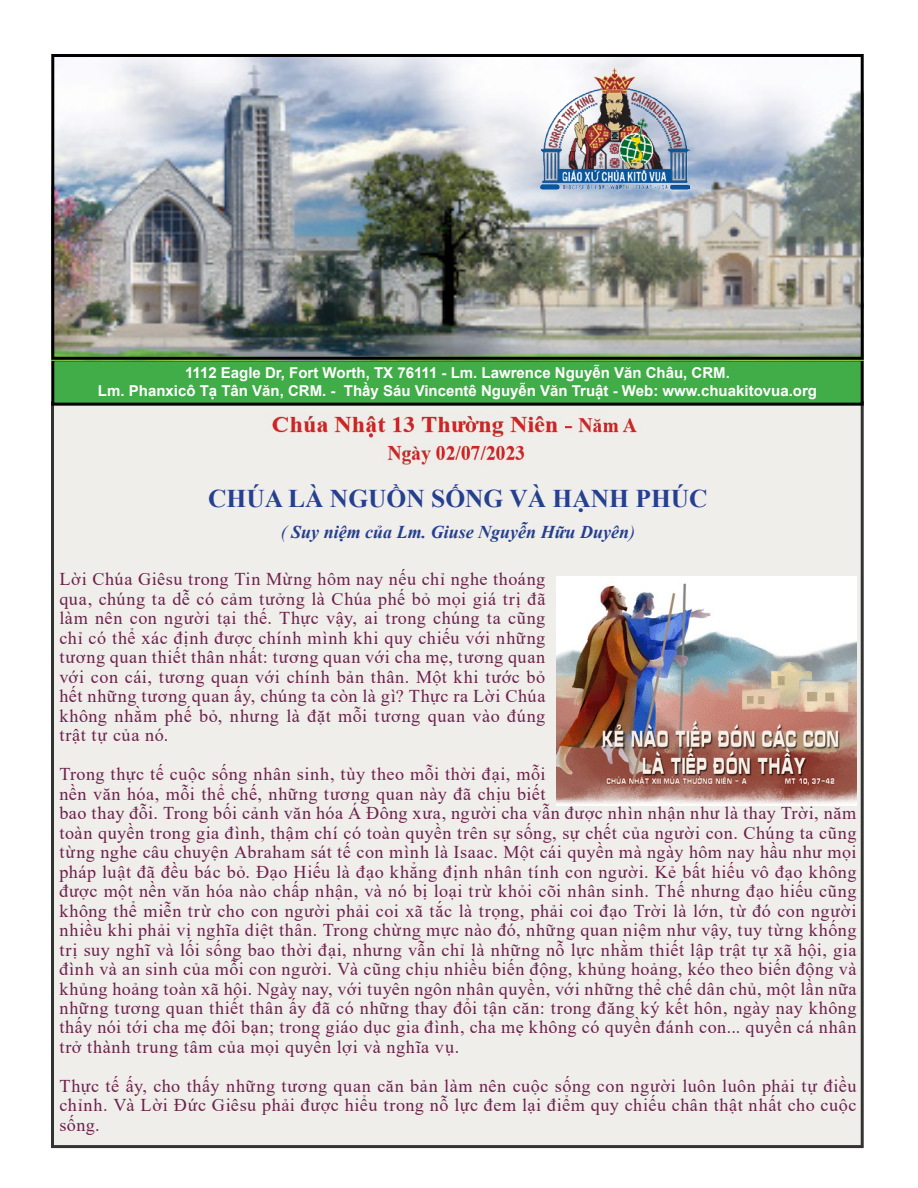
<style>
.page{position:relative;width:918px;height:1188px;background:#fff}
.page>*{position:absolute;margin:0;border:0;box-sizing:border-box;transform-origin:0 0}
.t1{font:700 25.5px "Times New Roman";color:#25408f}
.t2{font:18px/19.5px "Times New Roman";letter-spacing:.03em;color:#6d214b;text-align:justify}
.t3{font:italic 700 18px "Times New Roman";color:#25408f}
.t4{font:700 15px/18px "Arial";color:#fff;text-align:center}
.s1{font-weight:400}
</style>
<div class="page">
<div style="left:52px;top:403px;width:810px;height:744px;background:#efeeeb"></div>
<img style="left:270px;top:412px;width:371px;height:53px">
<div style="left:53px;top:360px;width:809px;height:44px;background:#41ad49"></div>
<div style="left:51px;top:358px;width:813px;height:48px;border:3px solid #000"></div>
<img style="left:51px;top:58px;width:813px;height:303px">
<div style="left:51px;top:54px;width:813px;height:306px;border:3px solid #000"></div>
<img style="left:534px;top:69px;width:155px;height:123px">
<img style="left:556px;top:577px;width:300px;height:229px">
<p class="t4" style="left:98px;top:364px;width:721px">1112 Eagle Dr, Fort Worth, TX 76111 - Lm. Lawrence Nguyễn Văn Châu, CRM.<br>Lm. Phanxicô Tạ Tân Văn, CRM. - Thầy Sáu Vincentê Nguyễn Văn Truật - Web: www.chuakitovua.org</p>
<h1 class="t1" style="left:208px;top:480px;width:501px">CHÚA LÀ NGUỒN SỐNG VÀ HẠNH PHÚC</h1>
<p class="t3" style="left:281px;top:519px;width:356px"><span class="s1">(</span> Suy niệm của Lm. Giuse Nguyễn Hữu Duyên<span class="s1">)</span></p>
<p class="t2" style="left:59px;top:569px;width:488px">Lời Chúa Giêsu trong Tin Mừng hôm nay nếu chỉ nghe thoáng qua, chúng ta dễ có cảm tưởng là Chúa phế bỏ mọi giá trị đã làm nên con người tại thế. Thực vậy, ai trong chúng ta cũng chỉ có thể xác định được chính mình khi quy chiếu với những tương quan thiết thân nhất: tương quan với cha mẹ, tương quan với con cái, tương quan với chính bản thân. Một khi tước bỏ hết những tương quan ấy, chúng ta còn là gì? Thực ra Lời Chúa không nhằm phế bỏ, nhưng là đặt mỗi tương quan vào đúng trật tự của nó.</p>
<p class="t2" style="left:59px;top:764px;width:799px;text-align:left">Trong thực tế cuộc sống nhân sinh, tùy theo mỗi thời đại, mỗi<br>nền văn hóa, mỗi thể chế, những tương quan này đã chịu biết<br>bao thay đỗi. Trong bối cảnh văn hóa Á Đông xưa, người cha vẫn được nhìn nhận như là thay Trời, nắm toàn quyền trong gia đình, thậm chí có toàn quyền trên sự sống, sự chết của người con. Chúng ta cũng từng nghe câu chuyện Abraham sát tế con mình là Isaac. Một cái quyền mà ngày hôm nay hầu như mọi pháp luật đã đều bác bỏ. Đạo Hiếu là đạo khẳng định nhân tính con người. Kẻ bất hiếu vô đạo không được một nền văn hóa nào chấp nhận, và nó bị loại trừ khỏi cõi nhân sinh. Thế nhưng đạo hiếu cũng không thể miễn trừ cho con người phải coi xã tắc là trọng, phải coi đạo Trời là lớn, từ đó con người nhiều khi phải vị nghĩa diệt thân. Trong chừng mực nào đó, những quan niệm như vậy, tuy từng khống trị suy nghĩ và lối sống bao thời đại, nhưng vẫn chỉ là những nỗ lực nhằm thiết lập trật tự xã hội, gia đình và an sinh của mỗi con người. Và cũng chịu nhiều biến động, khủng hoảng, kéo theo biến động và khủng hoảng toàn xã hội. Ngày nay, với tuyên ngôn nhân quyền, với những thể chế dân chủ, một lần nữa những tương quan thiết thân ấy đã có những thay đổi tận căn: trong đăng ký kết hôn, ngày nay không thấy nói tới cha mẹ đôi bạn; trong giáo dục gia đình, cha mẹ không có quyền đánh con... quyền cá nhân trở thành trung tâm của mọi quyền lợi và nghĩa vụ.</p>
<p class="t2" style="left:59px;top:1076px;width:799px">Thực tế ấy, cho thấy những tương quan căn bản làm nên cuộc sống con người luôn luôn phải tự điều chỉnh. Và Lời Đức Giêsu phải được hiểu trong nỗ lực đem lại điểm quy chiếu chân thật nhất cho cuộc sống.</p>
</div>
